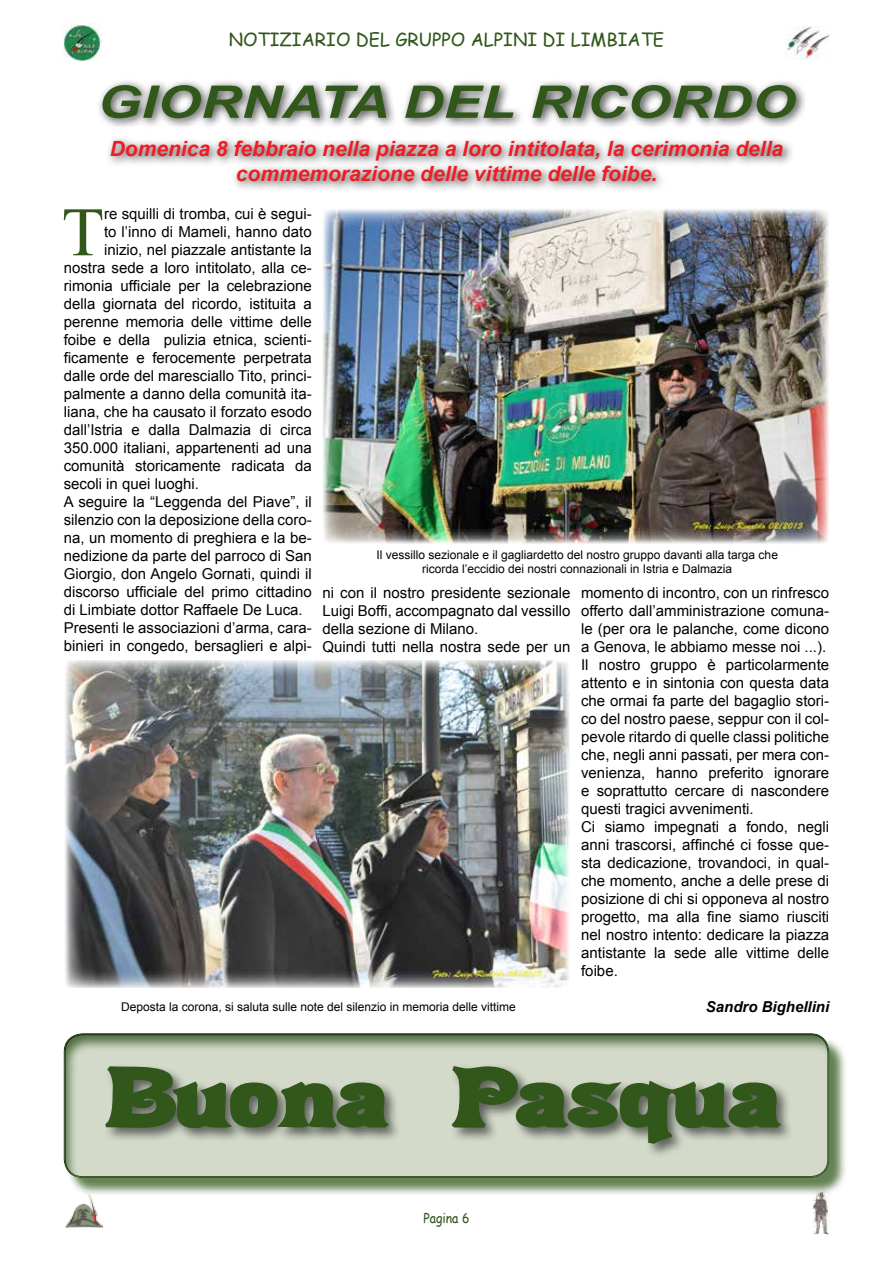
<style>
.page{position:relative;width:893px;height:1263px;background:#fff}
.page>*{position:absolute;margin:0;border:0;box-sizing:border-box;transform-origin:0 0}
.t1{font:72px "Alibi";color:#31571b;scale:1.77 1}
.t2{font:69.3px "Times New Roman";color:#31571b}
.t3{font:italic 700 45px "Arial";color:#31571b;scale:1.25 1}
.t4{font:italic 700 21px/25.2px "Arial";color:#ed1d24;text-align:center}
.t5{font:18px "Comic Sans MS";color:#31571b}
.t6{font:15px/18px "Arial";color:#000}
.t7{font:italic 700 15px "Arial";color:#000}
.t8{font:13.5px "Comic Sans MS";color:#31571b;scale:.9 1}
.t9{font:12px/14.4px "Arial";color:#000;text-align:center}
</style>
<div class="page">
<img style="left:65px;top:1196px;width:37px;height:32px">
<img style="left:812px;top:1196px;width:17px;height:38px">
<img style="left:786px;top:26px;width:43px;height:34px">
<img style="left:64px;top:23px;width:37px;height:39px">
<div style="left:66px;top:1036px;width:782px;height:160px;background:#31571b;opacity:.75"></div>
<div style="left:57px;top:1025px;width:780px;height:159px;background:#31571b;opacity:.75"></div>
<div style="left:97px;top:78px;width:710px;height:52px;background:#000;opacity:.75"></div>
<div style="left:105px;top:134px;width:689px;height:59px;background:#000;opacity:.75"></div>
<img style="left:323px;top:209px;width:506px;height:335px">
<img style="left:65px;top:660px;width:505px;height:328px">
<div style="left:103px;top:1063px;width:692px;height:96px;background:#000;opacity:.55"></div>
<p class="t5" style="left:229px;top:26px;width:437px">NOTIZIARIO DEL GRUPPO ALPINI DI LIMBIATE</p>
<h3 class="t3" style="left:98px;top:72px;width:560px">GIORNATA DEL RICORDO</h3>
<h3 class="t4" style="left:110px;top:136px;width:675px">Domenica 8 febbraio nella piazza a loro intitolata, la cerimonia della commemorazione delle vittime delle foibe.</h3>
<h2 class="t2" style="left:62px;top:185px;width:44px">T</h2>
<p class="t6" style="left:104px;top:205px;width:209px">re squilli di tromba, cui è segui-</p>
<p class="t6" style="left:104px;top:223px;width:209px">to l’inno di Mameli, hanno dato</p>
<p class="t6" style="left:104px;top:241px;width:209px">inizio, nel piazzale antistante la</p>
<p class="t6" style="left:64px;top:259px;width:250px">nostra sede a loro intitolato, alla ce-</p>
<p class="t6" style="left:64px;top:277px;width:249px">rimonia ufficiale per la celebrazione</p>
<p class="t6" style="left:64px;top:295px;width:249px">della giornata del ricordo, istituita a</p>
<p class="t6" style="left:64px;top:313px;width:249px">perenne memoria delle vittime delle</p>
<p class="t6" style="left:64px;top:331px;width:250px">foibe e della pulizia etnica, scienti-</p>
<p class="t6" style="left:64px;top:349px;width:249px">ficamente e ferocemente perpetrata</p>
<p class="t6" style="left:64px;top:367px;width:250px">dalle orde del maresciallo Tito, princi-</p>
<p class="t6" style="left:64px;top:385px;width:250px">palmente a danno della comunità ita-</p>
<p class="t6" style="left:64px;top:403px;width:249px">liana, che ha causato il forzato esodo</p>
<p class="t6" style="left:64px;top:421px;width:249px">dall’Istria e dalla Dalmazia di circa</p>
<p class="t6" style="left:64px;top:439px;width:249px">350.000 italiani, appartenenti ad una</p>
<p class="t6" style="left:64px;top:457px;width:249px">comunità storicamente radicata da</p>
<p class="t6" style="left:64px;top:475px;width:137px">secoli in quei luoghi.</p>
<p class="t6" style="left:64px;top:493px;width:249px">A seguire la “Leggenda del Piave”, il</p>
<p class="t6" style="left:64px;top:511px;width:250px">silenzio con la deposizione della coro-</p>
<p class="t6" style="left:64px;top:529px;width:250px">na, un momento di preghiera e la be-</p>
<p class="t6" style="left:64px;top:547px;width:249px">nedizione da parte del parroco di San</p>
<p class="t6" style="left:64px;top:565px;width:249px">Giorgio, don Angelo Gornati, quindi il</p>
<p class="t6" style="left:64px;top:583px;width:249px">discorso ufficiale del primo cittadino</p>
<p class="t6" style="left:64px;top:601px;width:240px">di Limbiate dottor Raffaele De Luca.</p>
<p class="t6" style="left:64px;top:619px;width:250px">Presenti le associazioni d’arma, cara-</p>
<p class="t6" style="left:64px;top:637px;width:250px">binieri in congedo, bersaglieri e alpi-</p>
<p class="t9" style="left:376px;top:547px;width:403px">Il vessillo sezionale e il gagliardetto del nostro gruppo davanti alla targa che ricorda l’eccidio dei nostri connazionali in Istria e Dalmazia</p>
<p class="t6" style="left:322px;top:583px;width:250px">ni con il nostro presidente sezionale Luigi Boffi, accompagnato dal vessillo della sezione di Milano.<br>Quindi tutti nella nostra sede per un</p>
<p class="t6" style="left:581px;top:583px;width:250px">momento di incontro, con un rinfresco offerto dall’amministrazione comuna&shy;le (per ora le palanche, come dicono a Genova, le abbiamo messe noi ...).<br>Il nostro gruppo è particolarmente attento e in sintonia con questa data che ormai fa parte del bagaglio stori&shy;co del nostro paese, seppur con il col&shy;pevole ritardo di quelle classi politiche che, negli anni passati, per mera con&shy;venienza, hanno preferito ignorare e soprattutto cercare di nascondere questi tragici avvenimenti.<br>Ci siamo impegnati a fondo, negli anni trascorsi, affinché ci fosse que&shy;sta dedicazione, trovandoci, in qual&shy;che momento, anche a delle prese di posizione di chi si opponeva al nostro progetto, ma alla fine siamo riusciti nel nostro intento: dedicare la piazza antistante la sede alle vittime delle foibe.</p>
<p class="t7" style="left:706px;top:996px;width:125px">Sandro Bighellini</p>
<p class="t9" style="left:121px;top:1000px;width:396px">Deposta la corona, si saluta sulle note del silenzio in memoria delle vittime</p>
<h1 class="t1" style="left:109px;top:1049px;width:383px">Buona Pasqua</h1>
<p class="t8" style="left:423px;top:1208px;width:53px">Pagina 6</p>
</div>
